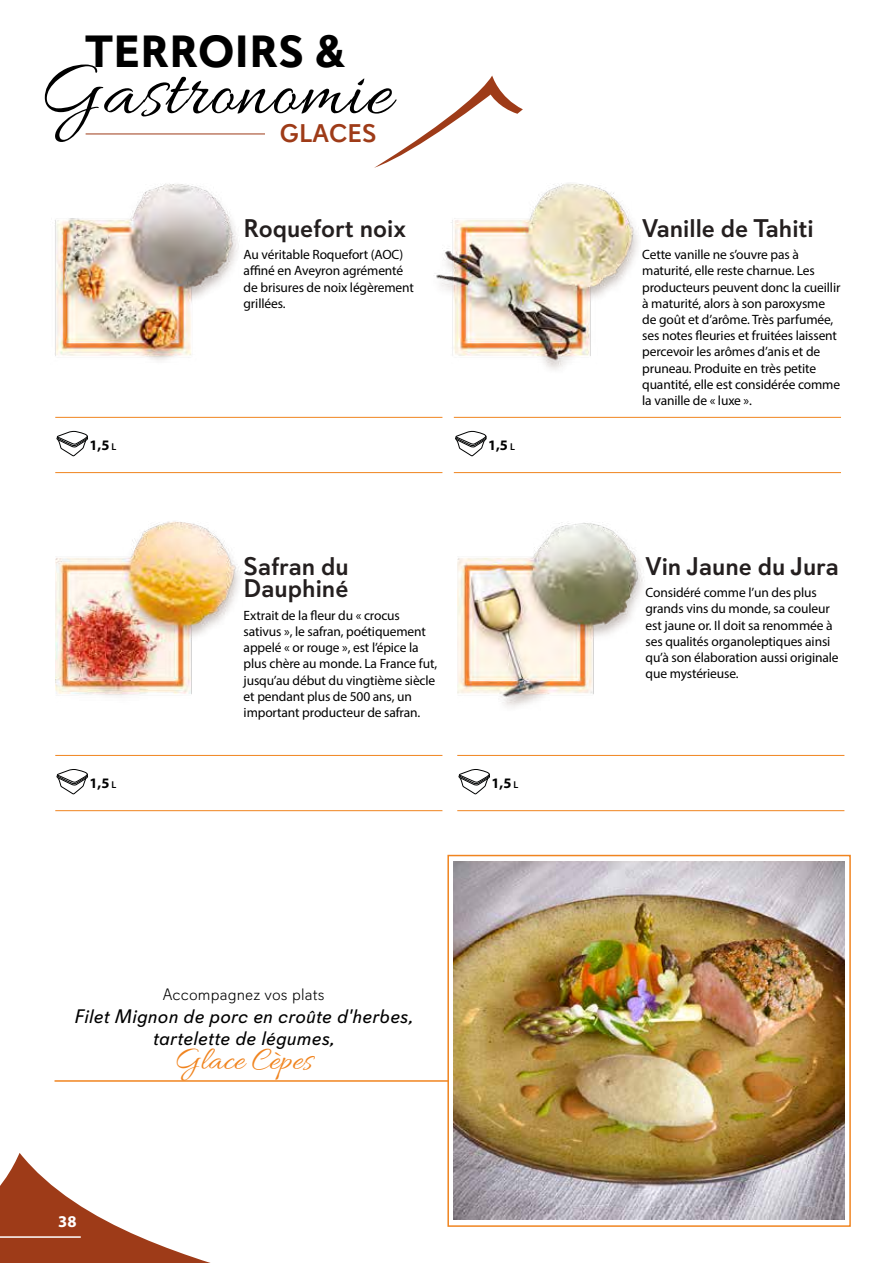
<style>
.page{position:relative;width:893px;height:1263px;background:#fff}
.page>*{position:absolute;margin:0;border:0;box-sizing:border-box;transform-origin:0 0}
.t1{font:79.5px "Allura";letter-spacing:.01em;color:#000}
.t2{font:700 45px "Davis Sans";letter-spacing:.01em;color:#000}
.t3{font:33px "Allura";color:#f0841f}
.t4{font:500 25.5px/22.5px "Davis Sans";color:#241f1f}
.t5{font:500 25.5px "Davis Sans";letter-spacing:.01em;color:#9e3b18}
.t6{font:italic 19.5px/22.5px "Davis Sans";letter-spacing:.01em;color:#000;text-align:center}
.t7{font:300 16.5px "Davis Sans";letter-spacing:.01em;color:#000}
.t8{font:700 16.5px "Myriad Pro";color:#fff}
.t9{font:700 14.55px "Myriad Pro";color:#000}
.t10{font:13.5px/16.2px "Myriad Pro";letter-spacing:-.01em;color:#000}
.s1{font-weight:600;font-size:9.9px}
</style>
<div class="page">
<svg style="left:0;top:1153px;width:211px;height:110px"></svg>
<hr style="left:0;top:1236px;width:81px;height:2px;background:#fff">
<svg style="left:374px;top:76px;width:149px;height:92px"></svg>
<hr style="left:86px;top:134px;width:284px;height:1px;background:#9e3b18">
<div style="left:266px;top:123px;width:125px;height:19px;background:#fff"></div>
<div style="left:447px;top:855px;width:404px;height:372px;border:2px solid #f0841f"></div>
<img style="left:454px;top:861px;width:390px;height:359px">
<hr style="left:55px;top:1080px;width:392px;height:2px;background:#f0841f">
<hr style="left:55px;top:472px;width:387px;height:1px;background:#f0841f">
<img style="left:55px;top:133px;width:199px;height:227px">
<hr style="left:55px;top:417px;width:387px;height:1px;background:#f0841f">
<svg style="left:57px;top:431px;width:31px;height:25px"></svg>
<hr style="left:55px;top:810px;width:387px;height:1px;background:#f0841f">
<img style="left:55px;top:472px;width:199px;height:224px">
<hr style="left:55px;top:755px;width:387px;height:1px;background:#f0841f">
<svg style="left:57px;top:769px;width:31px;height:25px"></svg>
<hr style="left:457px;top:810px;width:387px;height:1px;background:#f0841f">
<img style="left:457px;top:473px;width:199px;height:234px">
<hr style="left:457px;top:755px;width:387px;height:1px;background:#f0841f">
<svg style="left:458px;top:769px;width:32px;height:25px"></svg>
<hr style="left:454px;top:472px;width:387px;height:1px;background:#f0841f">
<img style="left:391px;top:132px;width:247px;height:238px">
<hr style="left:454px;top:417px;width:387px;height:1px;background:#f0841f">
<svg style="left:455px;top:431px;width:32px;height:25px"></svg>
<h2 class="t2" style="left:85px;top:24px;width:262px">TERROIRS &amp;</h2>
<h1 class="t1" style="left:39px;top:48px;width:354px">Gastronomie</h1>
<h3 class="t5" style="left:280px;top:119px;width:98px">GLACES</h3>
<p class="t9" style="left:90px;top:435px;width:28px">1,5 <span class="s1">L</span></p>
<p class="t9" style="left:90px;top:773px;width:28px">1,5 <span class="s1">L</span></p>
<h3 class="t4" style="left:244px;top:217px;width:164px">Roquefort noix</h3>
<p class="t10" style="left:244px;top:246px;width:172px">Au véritable Roquefort (AOC) affiné en Aveyron agrémenté de brisures de noix légèrement grillées.</p>
<h3 class="t4" style="left:244px;top:555px;width:107px">Safran du<br>Dauphiné</h3>
<p class="t10" style="left:244px;top:607px;width:195px">Extrait de la fleur du « crocus sativus », le safran, poétiquement appelé « or rouge », est l’épice la plus chère au monde. La France fut, jusqu’au début du vingtième siècle et pendant plus de 500 ans, un important producteur de safran.</p>
<p class="t9" style="left:488px;top:435px;width:28px">1,5 <span class="s1">L</span></p>
<p class="t9" style="left:492px;top:773px;width:28px">1,5 <span class="s1">L</span></p>
<p class="t7" style="left:163px;top:985px;width:163px">Accompagnez vos plats</p>
<h3 class="t6" style="left:75px;top:1005px;width:340px">Filet Mignon de porc en croûte d'herbes, tartelette de légumes,</h3>
<h3 class="t3" style="left:175px;top:1041px;width:140px">Glace Cèpes</h3>
<p class="t8" style="left:58px;top:1211px;width:20px">38</p>
<h3 class="t4" style="left:642px;top:217px;width:173px">Vanille de Tahiti</h3>
<p class="t10" style="left:642px;top:246px;width:200px">Cette vanille ne s’ouvre pas à maturité, elle reste charnue. Les producteurs peuvent donc la cueillir à maturité, alors à son paroxysme de goût et d’arôme. Très parfumée, ses notes fleuries et fruitées laissent percevoir les arômes d’anis et de pruneau. Produite en très petite quantité, elle est considérée comme la vanille de « luxe ».</p>
<h3 class="t4" style="left:646px;top:555px;width:195px">Vin Jaune du Jura</h3>
<p class="t10" style="left:646px;top:584px;width:195px">Considéré comme l’un des plus grands vins du monde, sa couleur est jaune or. Il doit sa renommée à ses qualités organoleptiques ainsi qu’à son élaboration aussi originale que mystérieuse.</p>
</div>
